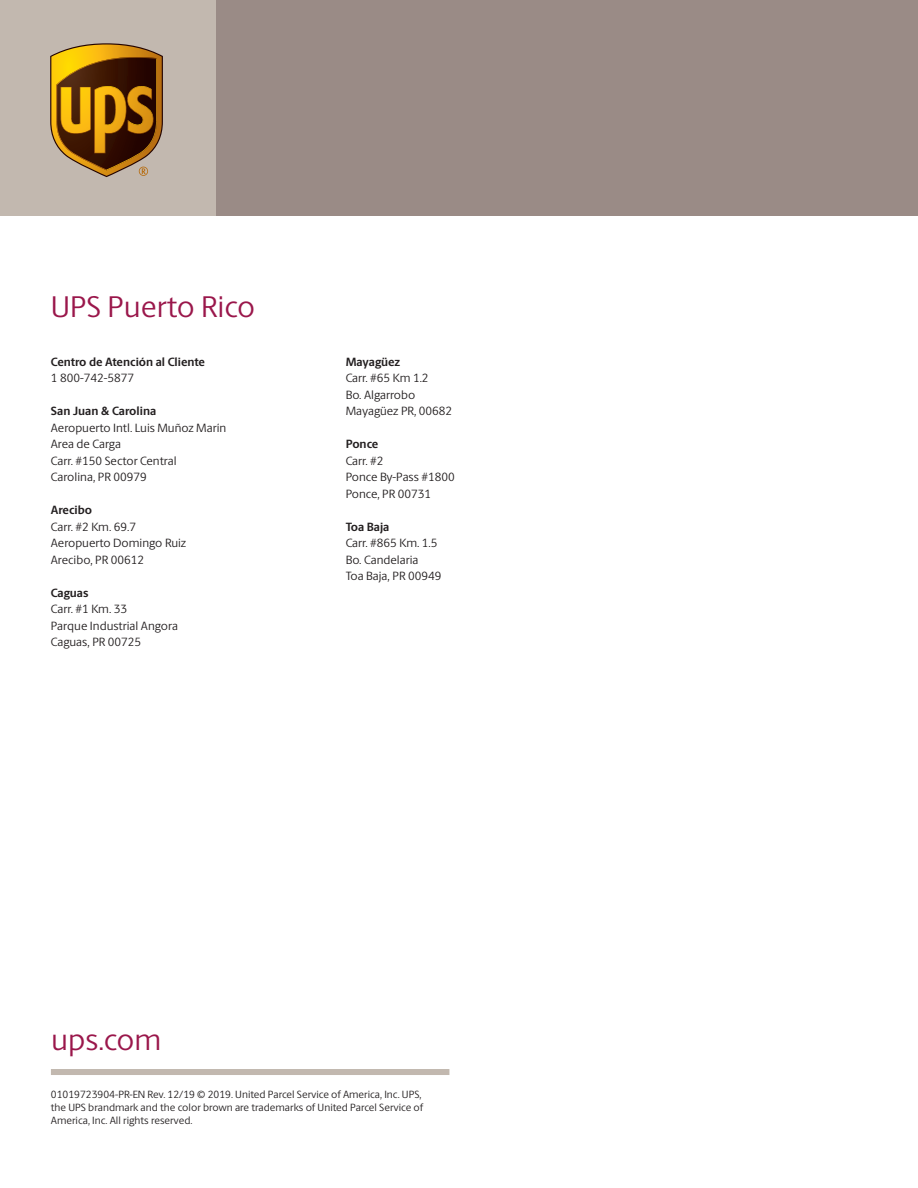
<style>
.page{position:relative;width:918px;height:1188px;background:#fff}
.page>*{position:absolute;margin:0;border:0;box-sizing:border-box;transform-origin:0 0}
.t1{font:30px "UPS Berlingske Sans";color:#9a174b}
.t2{font:12px/16.5px "UPS Berlingske Sans";color:#231f20}
.t3{font:700 12px "UPS Berlingske Sans";color:#231f20}
.t4{font:10.5px/12.6px "UPS Berlingske Sans";color:#231f20}
</style>
<div class="page">
<div style="left:0;top:0;width:918px;height:216px;background:#9a8b86"></div>
<div style="left:0;top:0;width:216px;height:216px;background:#c2b8af"></div>
<svg style="left:50px;top:43px;width:113px;height:134px;background:#956821"></svg>
<div style="left:51px;top:1069px;width:398px;height:6px;background:#c2b8af"></div>
<h1 class="t1" style="left:51px;top:296px;width:206px">UPS Puerto Rico</h1>
<p class="t3" style="left:51px;top:353px;width:156px">Centro de Atención al Cliente</p>
<p class="t2" style="left:51px;top:372px;width:85px">1 800-742-5877</p>
<p class="t3" style="left:51px;top:402px;width:107px">San Juan &amp; Carolina</p>
<p class="t2" style="left:51px;top:421px;width:177px">Aeropuerto Intl. Luis Muñoz Marín<br>Area de Carga<br>Carr. #150 Sector Central<br>Carolina, PR 00979</p>
<p class="t3" style="left:51px;top:501px;width:43px">Arecibo</p>
<p class="t2" style="left:51px;top:520px;width:137px">Carr. #2 Km. 69.7<br>Aeropuerto Domingo Ruiz<br>Arecibo, PR 00612</p>
<p class="t3" style="left:51px;top:584px;width:39px">Caguas</p>
<p class="t2" style="left:51px;top:603px;width:129px">Carr. #1 Km. 33<br>Parque Industrial Angora<br>Caguas, PR 00725</p>
<p class="t3" style="left:346px;top:353px;width:56px">Mayagüez</p>
<p class="t2" style="left:346px;top:372px;width:108px">Carr. #65 Km 1.2<br>Bo. Algarrobo<br>Mayagüez PR, 00682</p>
<p class="t3" style="left:346px;top:435px;width:34px">Ponce</p>
<p class="t2" style="left:346px;top:454px;width:111px">Carr. #2<br>Ponce By-Pass #1800<br>Ponce, PR 00731</p>
<p class="t3" style="left:346px;top:518px;width:45px">Toa Baja</p>
<p class="t2" style="left:346px;top:537px;width:97px">Carr. #865 Km. 1.5<br>Bo. Candelaria<br>Toa Baja, PR 00949</p>
<h1 class="t1" style="left:51px;top:1029px;width:112px">ups.com</h1>
<p class="t4" style="left:51px;top:1090px;width:374px">01019723904-PR-EN Rev. 12/19 © 2019. United Parcel Service of America, Inc. UPS, the UPS brandmark and the color brown are trademarks of United Parcel Service of<br>America, Inc. All rights reserved.</p>
</div>
